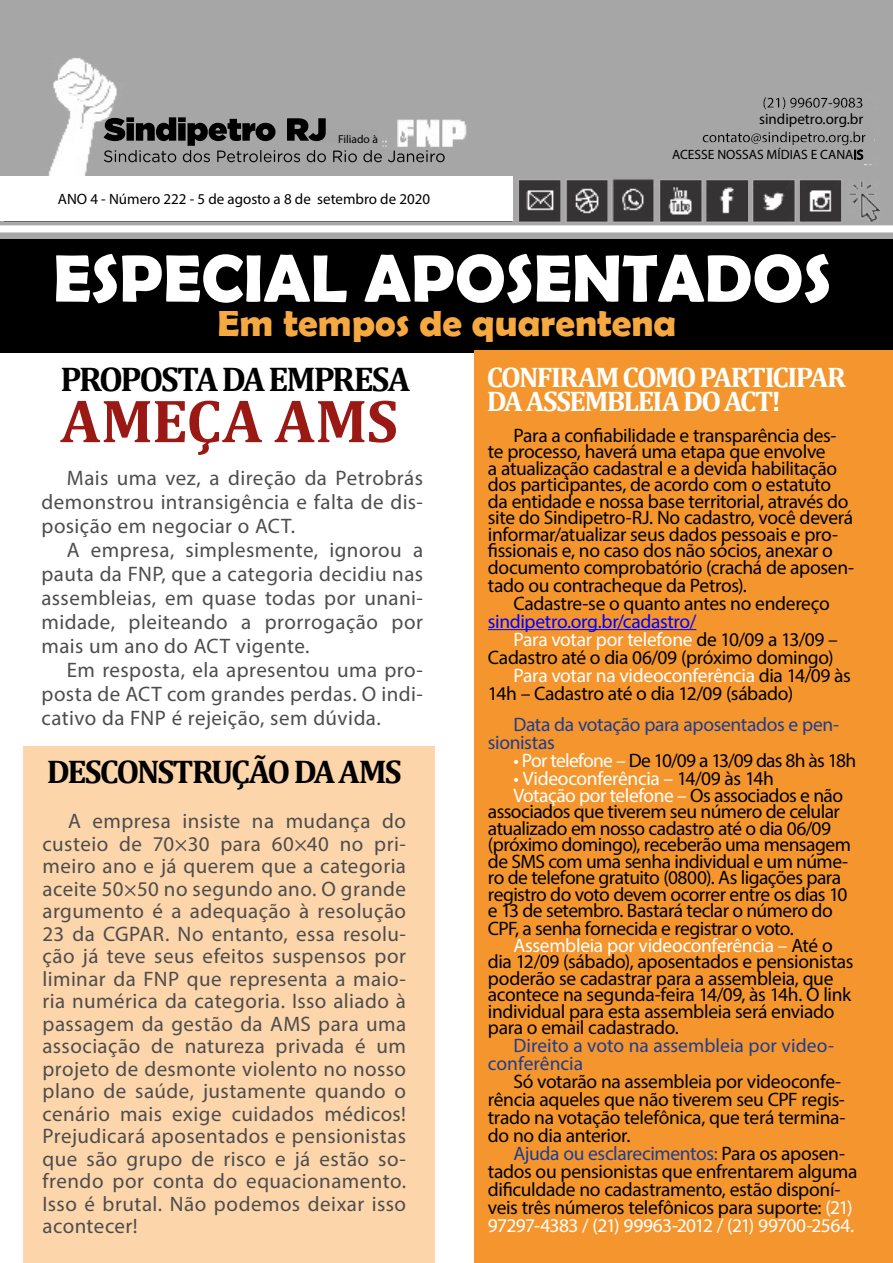
<style>
.page{position:relative;width:893px;height:1263px;background:#fff}
.page>*{position:absolute;margin:0;border:0;box-sizing:border-box;transform-origin:0 0}
.t1{font:700 67.5px "Berlin Sans FB Demi";color:#fff}
.t2{font:700 61.5px "Cambria";letter-spacing:-.005em;color:#9b1914}
.t3{font:700 39px "Berlin Sans FB Demi";color:#f7a941}
.t4{font:700 34.5px "Cambria";letter-spacing:-.065em;color:#000}
.t5{font:700 33px "Cambria";letter-spacing:-.065em;color:#000}
.t6{font:700 28.5px/24px "Cambria";letter-spacing:-.055em;color:#fff}
.t7{font:21px/22.5px "Myriad Pro";letter-spacing:.02em;color:#4d4d4d;text-align:justify}
.t8{font:19.5px/16.6px "Myriad Pro";letter-spacing:-.02em;color:#000}
.t9{font:19.5px "Myriad Pro";letter-spacing:-.02em;color:#fff}
.t10{font:19.5px/18px "Myriad Pro";letter-spacing:-.01em;color:#1f3c90}
.t11{font:19.5px "Myriad Pro";letter-spacing:-.02em;color:#00f}
.t12{font:15px "Myriad Pro";color:#000}
.t13{font:13.5px "Myriad Pro";color:#000}
.t14{font:11.55px "Myriad Pro";color:#000}
.s1{color:#000}
.s2{color:#fff}
.s3{color:#1f3c90}
</style>
<div class="page">
<img style="left:4px;top:0;width:880px;height:224px">
<div style="left:0;top:176px;width:513px;height:45px;background:#fff"></div>
<div style="left:114px;top:110px;width:268px;height:54px;background:#a6a6a6"></div>
<div style="left:373px;top:150px;width:158px;height:18px;background:#a6a6a6"></div>
<div style="left:606px;top:99px;width:268px;height:65px;background:#a6a6a6"></div>
<div style="left:612px;top:113px;width:272px;height:39px;background:#a6a6a6"></div>
<div style="left:681px;top:84px;width:200px;height:33px;background:#000;opacity:.44"></div>
<div style="left:692px;top:113px;width:171px;height:17px;background:#a6a6a6"></div>
<div style="left:558px;top:149px;width:305px;height:17px;background:#a6a6a6"></div>
<svg style="left:702px;top:131px;width:164px;height:29px"></svg>
<svg style="left:0;top:225px;width:893px;height:1px"></svg>
<div style="left:0;top:299px;width:893px;height:54px;background:#000"></div>
<div style="left:111px;top:154px;width:263px;height:17px;background:#a6a6a6"></div>
<svg style="left:104px;top:117px;width:341px;height:45px"></svg>
<div style="left:0;top:239px;width:893px;height:72px;background:#000"></div>
<div style="left:23px;top:746px;width:412px;height:517px;background:#fcd5ab"></div>
<div style="left:474px;top:351px;width:419px;height:912px;background:#f4962d"></div>
<hr style="left:488px;top:629px;width:208px;height:1px;background:#00f">
<p class="t14" style="left:338px;top:132px;width:41px">Filiado à</p>
<p class="t12" style="left:58px;top:190px;width:374px">ANO 4 - Número 222 - 5 de agosto a 8 de setembro de 2020</p>
<p class="t12" style="left:759px;top:110px;width:106px">sindipetro.org.br</p>
<p class="t13" style="left:672px;top:146px;width:193px">ACESSE NOSSAS MÍDIAS E CANAIS</p>
<h1 class="t1" style="left:53px;top:239px;width:780px">ESPECIAL APOSENTADOS</h1>
<h3 class="t3" style="left:218px;top:299px;width:460px">Em tempos de quarentena</h3>
<h3 class="t4" style="left:61px;top:355px;width:351px">PROPOSTA DA EMPRESA</h3>
<h2 class="t2" style="left:61px;top:378px;width:339px">AMEÇA AMS</h2>
<h3 class="t6" style="left:487px;top:364px;width:361px">CONFIRAM COMO PARTICIPAR<br>DA ASSEMBLEIA DO ACT!</h3>
<p class="t8" style="left:488px;top:426px;width:368px;text-indent:26px">Para a confiabilidade e transparência des&shy;te processo, haverá uma etapa que envolve<br>a atualização cadastral e a devida habilitação dos participantes, de acordo com o estatuto da entidade e nossa base territorial, através do site do Sindipetro-RJ. No cadastro, você deverá informar/atualizar seus dados pessoais e pro&shy;fissionais e, no caso dos não sócios, anexar o documento comprobatório (crachá de aposen&shy;tado ou contracheque da Petros).</p>
<p class="t8" style="left:513px;top:594px;width:318px">Cadastre-se o quanto antes no endereço</p>
<p class="t11" style="left:488px;top:609px;width:210px">sindipetro.org.br/cadastro/</p>
<p class="t9" style="left:513px;top:627px;width:326px">Para votar por telefone <span class="s1">de 10/09 a 13/09 –</span></p>
<p class="t8" style="left:488px;top:648px;width:347px">Cadastro até o dia 06/09 (próximo domingo)</p>
<p class="t9" style="left:513px;top:663px;width:339px">Para votar na videoconferência <span class="s1">dia 14/09 às</span></p>
<p class="t8" style="left:488px;top:684px;width:307px">14h – Cadastro até o dia 12/09 (sábado)</p>
<p class="t10" style="left:488px;top:715px;width:353px;text-indent:26px">Data da votação para aposentados e pen&shy;sionistas</p>
<p class="t8" style="left:513px;top:752px;width:344px"><span class="s2">• Por telefone –</span> De 10/09 a 13/09 das 8h às 18h</p>
<p class="t9" style="left:513px;top:766px;width:262px">• Videoconferência – <span class="s1">14/09 às 14h</span></p>
<p class="t9" style="left:513px;top:783px;width:331px">Votação por telefone – <span class="s1">Os associados e não</span></p>
<p class="t8" style="left:488px;top:803px;width:353px">associados que tiverem seu número de celular</p>
<p class="t8" style="left:488px;top:819px;width:345px">atualizado em nosso cadastro até o dia 06/09</p>
<p class="t8" style="left:488px;top:836px;width:364px">(próximo domingo), receberão uma mensagem</p>
<p class="t8" style="left:488px;top:852px;width:362px">de SMS com uma senha individual e um núme-</p>
<p class="t8" style="left:488px;top:869px;width:355px">ro de telefone gratuito (0800). As ligações para</p>
<p class="t8" style="left:488px;top:885px;width:361px">registro do voto devem ocorrer entre os dias 10</p>
<p class="t8" style="left:488px;top:902px;width:346px">e 13 de setembro. Bastará teclar o número do</p>
<p class="t8" style="left:488px;top:920px;width:307px">CPF, a senha fornecida e registrar o voto.</p>
<p class="t9" style="left:513px;top:933px;width:321px">Assembleia por videoconferência – <span class="s1">Até o</span></p>
<p class="t8" style="left:488px;top:953px;width:367px">dia 12/09 (sábado), aposentados e pensionistas</p>
<p class="t8" style="left:488px;top:969px;width:347px">poderão se cadastrar para a assembleia, que</p>
<p class="t8" style="left:488px;top:986px;width:365px">acontece na segunda-feira 14/09, às 14h. O link</p>
<p class="t8" style="left:488px;top:1002px;width:348px">individual para esta assembleia será enviado</p>
<p class="t8" style="left:488px;top:1019px;width:193px">para o email cadastrado.</p>
<p class="t10" style="left:488px;top:1036px;width:348px;text-indent:26px">Direito a voto na assembleia por video&shy;conferência</p>
<p class="t8" style="left:488px;top:1072px;width:359px;line-height:18px;text-indent:26px">Só votarão na assembleia por videoconfe&shy;rência aqueles que não tiverem seu CPF regis&shy;trado na votação telefônica, que terá termina&shy;do no dia anterior.</p>
<p class="t8" style="left:488px;top:1144px;width:371px;line-height:18px;text-indent:26px"><span class="s3">Ajuda ou esclarecimentos:</span> Para os aposen&shy;tados ou pensionistas que enfrentarem alguma dificuldade no cadastramento, estão disponí&shy;veis três números telefônicos para suporte: <span class="s2">(21)<br>97297-4383 / (21) 99963-2012 / (21) 99700-2564.</span></p>
<p class="t7" style="left:41px;top:465px;width:383px;line-height:24px;text-indent:26px">Mais uma vez, a direção da Petrobrás demonstrou intransigência e falta de dis&shy;posição em negociar o ACT.</p>
<p class="t7" style="left:41px;top:537px;width:383px;line-height:24px;text-indent:26px">A empresa, simplesmente, ignorou a pauta da FNP, que a categoria decidiu nas assembleias, em quase todas por unani&shy;midade, pleiteando a prorrogação por mais um ano do ACT vigente.</p>
<p class="t7" style="left:41px;top:657px;width:383px;line-height:24px;text-indent:26px">Em resposta, ela apresentou uma pro&shy;posta de ACT com grandes perdas. O indi&shy;cativo da FNP é rejeição, sem dúvida.</p>
<h3 class="t5" style="left:47px;top:749px;width:356px">DESCONSTRUÇÃO DA AMS</h3>
<p class="t7" style="left:43px;top:810px;width:365px;text-indent:26px">A empresa insiste na mudança do custeio de 70×30 para 60×40 no pri&shy;meiro ano e já querem que a categoria aceite 50×50 no segundo ano. O grande argumento é a adequação à resolução 23 da CGPAR. No entanto, essa resolu&shy;ção já teve seus efeitos suspensos por liminar da FNP que representa a maio&shy;ria numérica da categoria. Isso aliado à passagem da gestão da AMS para uma associação de natureza privada é um projeto de desmonte violento no nosso plano de saúde, justamente quando o cenário mais exige cuidados médicos!<br>Prejudicará aposentados e pensionistas que são grupo de risco e já estão so&shy;frendo por conta do equacionamento.<br>Isso é brutal. Não podemos deixar isso acontecer!</p>
</div>
